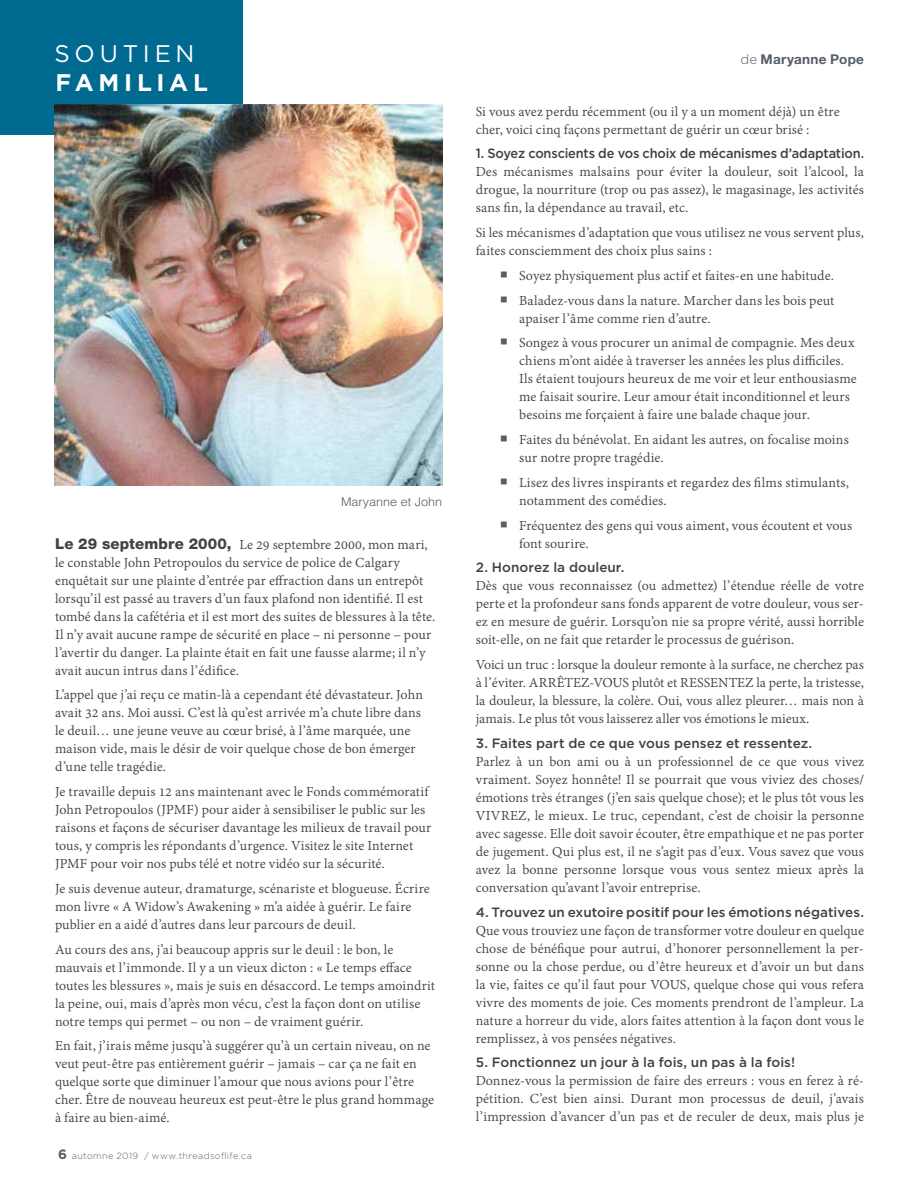
<style>
.page{position:relative;width:918px;height:1188px;background:#fff}
.page>*{position:absolute;margin:0;border:0;box-sizing:border-box;transform-origin:0 0}
.t1{font:700 24px "Gotham";letter-spacing:.2em;color:#fff}
.t2{font:24px "Gotham";letter-spacing:.195em;color:#fff}
.t3{font:15px/18px "Adobe Devanagari";letter-spacing:.005em;color:#414042}
.t4{font:500 13.5px "Gotham";color:#414042}
.t5{font:500 13.5px "Gotham";color:#414042;scale:.95 1}
.t6{font:700 13.5px "Helvetica Neue";letter-spacing:.02em;color:#565e66}
.t7{font:300 12px "Helvetica";color:#565e66;scale:1.05 1}
.t8{font:300 9px "Gotham";letter-spacing:.05em;color:#565e66}
.s1{font-family:"Helvetica Neue";font-weight:800}
.s2{font-weight:700;font-size:13.5px}
.s3{font-family:"Gotham";font-weight:300}
</style>
<div class="page">
<div style="left:0;top:0;width:243px;height:135px;background:#006a91"></div>
<img style="left:54px;top:105px;width:388px;height:380px">
<h1 class="t2" style="left:55px;top:39px;width:141px">SOUTIEN</h1>
<h1 class="t1" style="left:56px;top:67px;width:154px">FAMILIAL</h1>
<p class="t7" style="left:341px;top:495px;width:98px">Maryanne et John</p>
<p class="t3" style="left:55px;top:536px;width:382px"><span class="s1">Le 29 septembre 2000,</span> Le 29 septembre 2000, mon mari, le constable John Petropoulos du service de police de Calgary enquêtait sur une plainte d’entrée par effraction dans un entrepôt lorsqu’il est passé au travers d’un faux plafond non identifié. Il est tombé dans la cafétéria et il est mort des suites de blessures à la tête.<br>Il n’y avait aucune rampe de sécurité en place – ni personne – pour l’avertir du danger. La plainte était en fait une fausse alarme; il n’y avait aucun intrus dans l’édifice.</p>
<p class="t3" style="left:55px;top:687px;width:370px">L’appel que j’ai reçu ce matin-là a cependant été dévastateur. John avait 32 ans. Moi aussi. C’est là qu’est arrivée m’a chute libre dans le deuil… une jeune veuve au cœur brisé, à l’âme marquée, une maison vide, mais le désir de voir quelque chose de bon émerger d’une telle tragédie.</p>
<p class="t3" style="left:55px;top:784px;width:378px">Je travaille depuis 12 ans maintenant avec le Fonds commémoratif John Petropoulos (JPMF) pour aider à sensibiliser le public sur les raisons et façons de sécuriser davantage les milieux de travail pour tous, y compris les répondants d’urgence. Visitez le site Internet JPMF pour voir nos pubs télé et notre vidéo sur la sécurité.</p>
<p class="t3" style="left:55px;top:881px;width:376px">Je suis devenue auteur, dramaturge, scénariste et blogueuse. Écrire mon livre « A Widow’s Awakening » m’a aidée à guérir. Le faire publier en a aidé d’autres dans leur parcours de deuil.</p>
<p class="t3" style="left:55px;top:941px;width:382px">Au cours des ans, j’ai beaucoup appris sur le deuil : le bon, le mauvais et l’immonde. Il y a un vieux dicton : « Le temps efface toutes les blessures », mais je suis en désaccord. Le temps amoindrit la peine, oui, mais d’après mon vécu, c’est la façon dont on utilise notre temps qui permet – ou non – de vraiment guérir.</p>
<p class="t3" style="left:55px;top:1038px;width:381px">En fait, j’irais même jusqu’à suggérer qu’à un certain niveau, on ne veut peut-être pas entièrement guérir – jamais – car ça ne fait en quelque sorte que diminuer l’amour que nous avions pour l’être cher. Être de nouveau heureux est peut-être le plus grand hommage à faire au bien-aimé.</p>
<p class="t8" style="left:58px;top:1150px;width:195px"><span class="s2">6</span> automne 2019 / www.threadsoflife.ca</p>
<p class="t6" style="left:741px;top:51px;width:125px"><span class="s3">de</span> Maryanne Pope</p>
<p class="t3" style="left:476px;top:103px;width:365px">Si vous avez perdu récemment (ou il y a un moment déjà) un être cher, voici cinq façons permettant de guérir un cœur brisé :</p>
<p class="t5" style="left:476px;top:145px;width:410px">1. Soyez conscients de vos choix de mécanismes d’adaptation.</p>
<p class="t3" style="left:476px;top:164px;width:390px;text-align:justify">Des mécanismes malsains pour éviter la douleur, soit l’alcool, la drogue, la nourriture (trop ou pas assez), le magasinage, les activités sans fin, la dépendance au travail, etc.</p>
<p class="t3" style="left:476px;top:225px;width:390px">Si les mécanismes d’adaptation que vous utilisez ne vous servent plus, faites consciemment des choix plus sains :</p>
<p class="t3" style="left:519px;top:264px;width:317px;line-height:24.8px">Soyez physiquement plus actif et faites-en une habitude.<br>Baladez-vous dans la nature. Marcher dans les bois peut</p>
<p class="t3" style="left:519px;top:307px;width:337px;line-height:24.8px">apaiser l’âme comme rien d’autre.<br>Songez à vous procurer un animal de compagnie. Mes deux</p>
<p class="t3" style="left:519px;top:353px;width:339px">chiens m’ont aidée à traverser les années les plus difficiles.<br>Ils étaient toujours heureux de me voir et leur enthousiasme me faisait sourire. Leur amour était inconditionnel et leurs besoins me forçaient à faire une balade chaque jour.</p>
<p class="t3" style="left:519px;top:432px;width:331px">Faites du bénévolat. En aidant les autres, on focalise moins sur notre propre tragédie.</p>
<p class="t3" style="left:519px;top:475px;width:331px">Lisez des livres inspirants et regardez des films stimulants, notamment des comédies.</p>
<p class="t3" style="left:519px;top:517px;width:335px">Fréquentez des gens qui vous aiment, vous écoutent et vous font sourire.</p>
<p class="t4" style="left:476px;top:559px;width:150px">2. Honorez la douleur.</p>
<p class="t3" style="left:476px;top:578px;width:390px;text-align:justify">Dès que vous reconnaissez (ou admettez) l’étendue réelle de votre perte et la profondeur sans fonds apparent de votre douleur, vous ser&shy;ez en mesure de guérir. Lorsqu’on nie sa propre vérité, aussi horrible soit-elle, on ne fait que retarder le processus de guérison.</p>
<p class="t3" style="left:476px;top:657px;width:390px;text-align:justify">Voici un truc : lorsque la douleur remonte à la surface, ne cherchez pas à l’éviter. ARRÊTEZ-VOUS plutôt et RESSENTEZ la perte, la tristesse, la douleur, la blessure, la colère. Oui, vous allez pleurer… mais non à jamais. Le plus tôt vous laisserez aller vos émotions le mieux.</p>
<p class="t4" style="left:476px;top:734px;width:338px">3. Faites part de ce que vous pensez et ressentez.</p>
<p class="t3" style="left:476px;top:754px;width:390px;text-align:justify">Parlez à un bon ami ou à un professionnel de ce que vous vivez vraiment. Soyez honnête! Il se pourrait que vous viviez des choses/ émotions très étranges (j’en sais quelque chose); et le plus tôt vous les VIVREZ, le mieux. Le truc, cependant, c’est de choisir la personne avec sagesse. Elle doit savoir écouter, être empathique et ne pas porter de jugement. Qui plus est, il ne s’agit pas d’eux. Vous savez que vous avez la bonne personne lorsque vous vous sentez mieux après la conversation qu’avant l’avoir entreprise.</p>
<p class="t4" style="left:476px;top:903px;width:390px">4. Trouvez un exutoire positif pour les émotions négatives.</p>
<p class="t3" style="left:476px;top:922px;width:390px;text-align:justify">Que vous trouviez une façon de transformer votre douleur en quelque chose de bénéfique pour autrui, d’honorer personnellement la per&shy;sonne ou la chose perdue, ou d’être heureux et d’avoir un but dans la vie, faites ce qu’il faut pour VOUS, quelque chose qui vous refera vivre des moments de joie. Ces moments prendront de l’ampleur. La nature a horreur du vide, alors faites attention à la façon dont vous le remplissez, à vos pensées négatives.</p>
<p class="t4" style="left:476px;top:1054px;width:321px">5. Fonctionnez un jour à la fois, un pas à la fois!</p>
<p class="t3" style="left:476px;top:1073px;width:390px;text-align:justify">Donnez-vous la permission de faire des erreurs : vous en ferez à ré&shy;pétition. C’est bien ainsi. Durant mon processus de deuil, j’avais l’impression d’avancer d’un pas et de reculer de deux, mais plus je</p>
</div>
